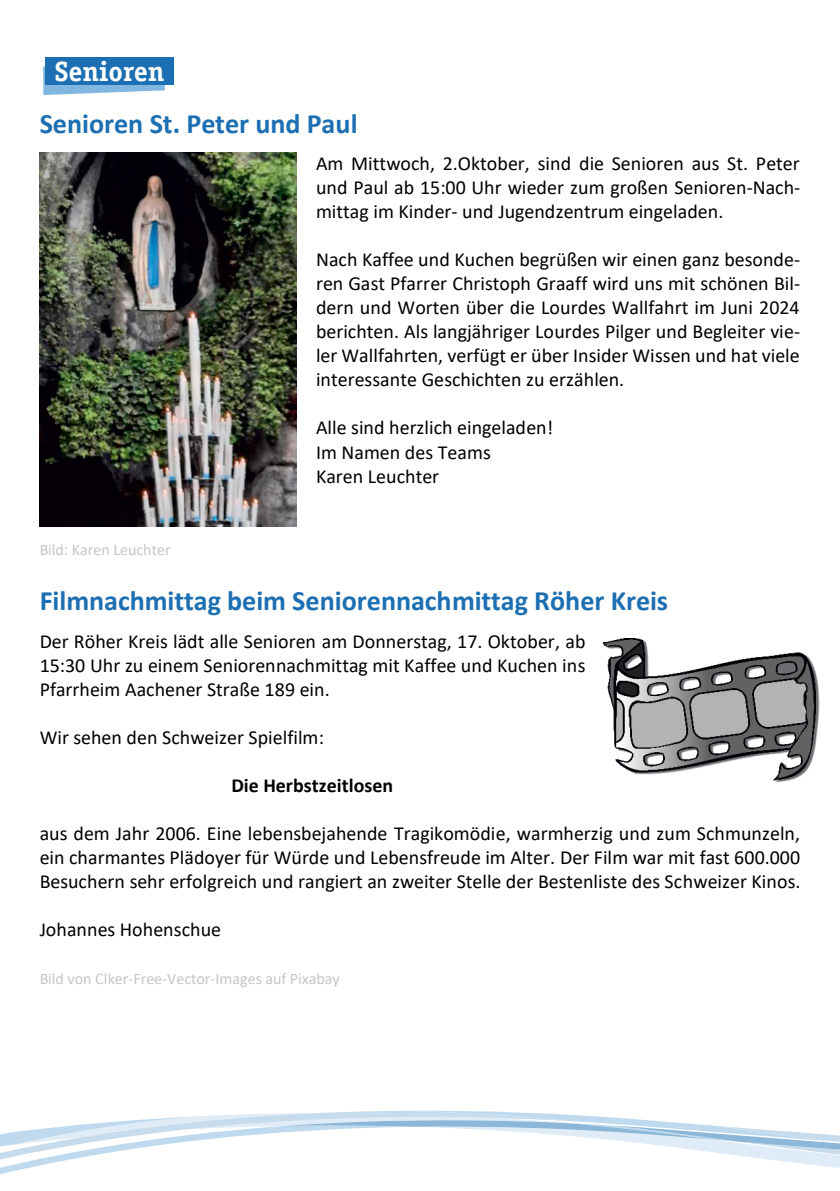
<style>
.page{position:relative;width:840px;height:1191px;background:#fff}
.page>*{position:absolute;margin:0;border:0;box-sizing:border-box;transform-origin:0 0}
.t1{font:700 28px "Calibri";color:#1b6fb2}
.t2{font:700 28px "Officina Serif";color:#fff}
.t3{font:20px/24px "Calibri";color:#000;text-align:justify}
.t4{font:700 20px "Calibri";color:#000}
.t5{font:16px "Calibri";letter-spacing:-.005em;color:#c6c6c6}
</style>
<div class="page">
<svg style="left:199px;top:1113px;width:84px;height:10px"></svg>
<svg style="left:102px;top:1116px;width:97px;height:7px"></svg>
<svg style="left:0;top:1123px;width:283px;height:51px"></svg>
<svg style="left:283px;top:1110px;width:556px;height:58px"></svg>
<img style="left:603px;top:638px;width:215px;height:144px">
<img style="left:40px;top:153px;width:256px;height:374px">
<svg style="left:43px;top:66px;width:122px;height:29px"></svg>
<div style="left:45px;top:57px;width:128px;height:28px;background:#1b6fb2"></div>
<h1 class="t2" style="left:54px;top:54px;width:111px">Senioren</h1>
<h1 class="t1" style="left:40px;top:104px;width:319px">Senioren St. Peter und Paul</h1>
<p class="t3" style="left:316px;top:151px;width:485px">Am Mittwoch, 2.Oktober, sind die Senioren aus St. Peter und Paul ab 15:00 Uhr wieder zum großen Senioren-Nach&shy;mittag im Kinder- und Jugendzentrum eingeladen.</p>
<p class="t3" style="left:316px;top:247px;width:485px">Nach Kaffee und Kuchen begrüßen wir einen ganz besonde&shy;ren Gast Pfarrer Christoph Graaff wird uns mit schönen Bil&shy;dern und Worten über die Lourdes Wallfahrt im Juni 2024 berichten. Als langjähriger Lourdes Pilger und Begleiter vie&shy;ler Wallfahrten, verfügt er über Insider Wissen und hat viele interessante Geschichten zu erzählen.</p>
<p class="t3" style="left:316px;top:415px;width:239px;text-align:left">Alle sind herzlich eingeladen!<br>Im Namen des Teams<br>Karen Leuchter</p>
<p class="t5" style="left:40px;top:538px;width:132px">Bild: Karen Leuchter</p>
<h1 class="t1" style="left:40px;top:581px;width:629px">Filmnachmittag beim Seniorennachmittag Röher Kreis</h1>
<p class="t3" style="left:40px;top:629px;width:547px">Der Röher Kreis lädt alle Senioren am Donnerstag, 17. Oktober, ab 15:30 Uhr zu einem Seniorennachmittag mit Kaffee und Kuchen ins Pfarrheim Aachener Straße 189 ein.</p>
<p class="t3" style="left:40px;top:725px;width:286px">Wir sehen den Schweizer Spielfilm:</p>
<p class="t4" style="left:231px;top:771px;width:163px">Die Herbstzeitlosen</p>
<p class="t3" style="left:40px;top:821px;width:761px">aus dem Jahr 2006. Eine lebensbejahende Tragikomödie, warmherzig und zum Schmunzeln, ein charmantes Plädoyer für Würde und Lebensfreude im Alter. Der Film war mit fast 600.000<br>Besuchern sehr erfolgreich und rangiert an zweiter Stelle der Bestenliste des Schweizer Kinos.</p>
<p class="t3" style="left:40px;top:917px;width:183px">Johannes Hohenschue</p>
<p class="t5" style="left:40px;top:967px;width:301px">Bild von Clker-Free-Vector-Images auf Pixabay</p>
</div>
